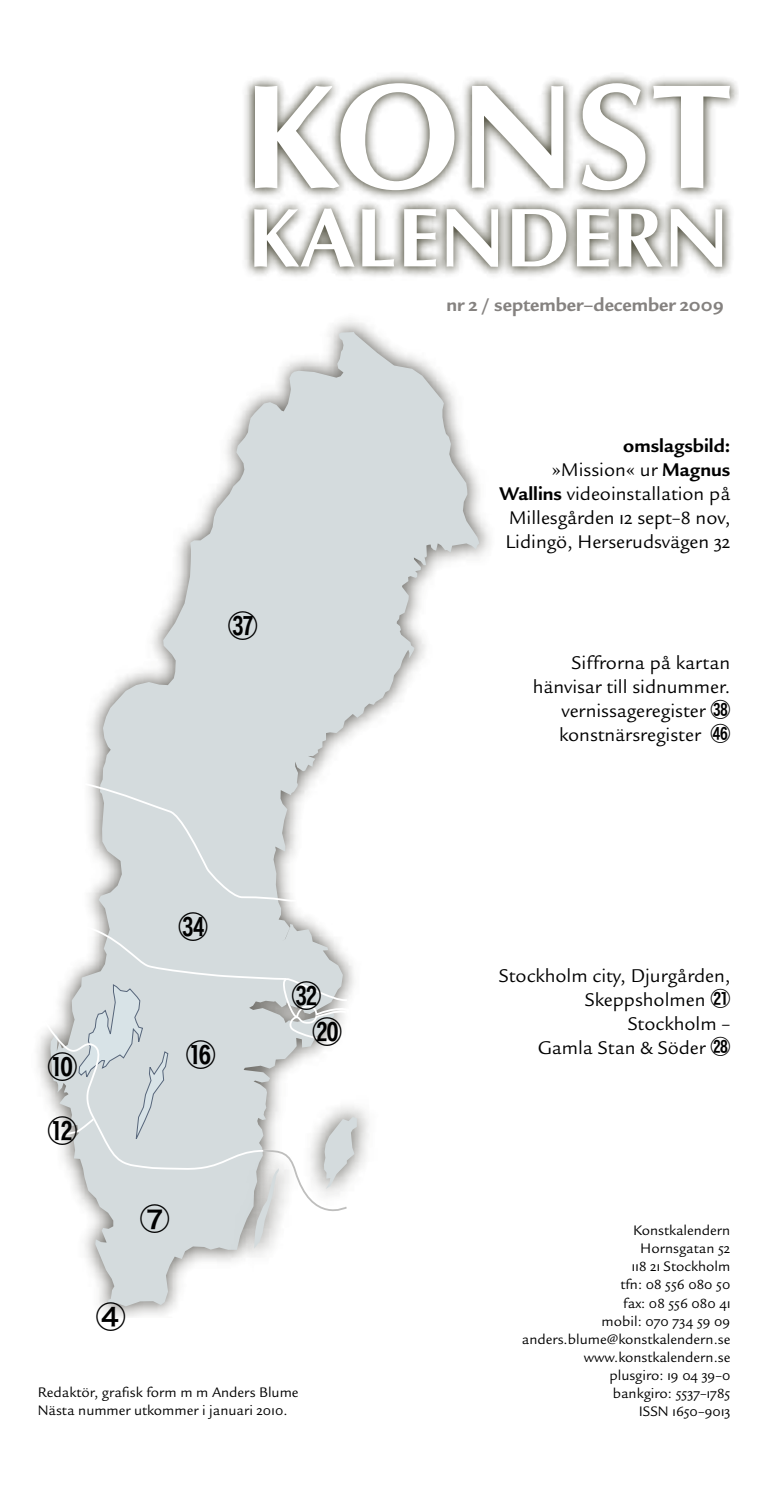
<style>
.page{position:relative;width:780px;height:1489px;background:#fff}
.page>*{position:absolute;margin:0;border:0;box-sizing:border-box;transform-origin:0 0}
.t1{font:30px/36px "Hira Kaku Pro N W6";color:#000}
.t2{font:20px/24px "Legacy San ITC Book OS";color:#000;text-align:right}
.t3{font:20px "Legacy San ITC Bold OS";color:#858280}
.t4{font:20px "Legacy San ITC Bold OS";color:#000}
.t5{font:15px/18px "Legacy San ITC Book OS";color:#000;text-align:right}
.s1{font-family:"Legacy San ITC Bold OS"}
.s2{font-family:"Hira Kaku Pro N W6"}
</style>
<div class="page">
<svg style="left:85px;top:332px;width:394px;height:974px"></svg>
<img style="left:225px;top:1248px;width:82px;height:29px">
<img style="left:357px;top:1089px;width:29px;height:127px">
<svg style="left:85px;top:781px;width:213px;height:121px;background:#d6dcdd"></svg>
<svg style="left:37px;top:923px;width:320px;height:325px"></svg>
<img style="left:244px;top:74px;width:494px;height:203px">
<svg style="left:255px;top:83px;width:475px;height:107px"></svg>
<svg style="left:254px;top:208px;width:468px;height:59px"></svg>
<h1 class="t1" style="left:228px;top:606px;width:31px">㊲</h1>
<h1 class="t1" style="left:178px;top:907px;width:31px">㉞</h1>
<h1 class="t1" style="left:48px;top:1047px;width:31px">⑩</h1>
<h1 class="t1" style="left:47px;top:1111px;width:31px">⑫</h1>
<h1 class="t1" style="left:186px;top:1034px;width:31px">⑯</h1>
<h1 class="t1" style="left:140px;top:1199px;width:31px">⑦</h1>
<h1 class="t1" style="left:96px;top:1297px;width:31px">④</h1>
<h1 class="t1" style="left:312px;top:976px;width:31px;text-indent:-20px">㉜⑳</h1>
<p class="t5" style="left:38px;top:1383px;width:262px;text-align:left">Redaktör, grafisk form m m Anders Blume<br>Nästa nummer utkommer i januari 2010.</p>
<h2 class="t3" style="left:446px;top:293px;width:279px">nr 2 / september–december 2009</h2>
<h2 class="t4" style="left:623px;top:434px;width:109px">omslagsbild:</h2>
<h2 class="t2" style="left:499px;top:457px;width:232px">»Mission« ur <span class="s1">Magnus<br>Wallins</span> videoinstallation på<br>Millesgården 12 sept–8 nov,<br>Lidingö, Herserudsvägen 32</h2>
<h2 class="t2" style="left:532px;top:650px;width:199px">Siffrorna på kartan hänvisar till sidnummer. vernissageregister <span class="s2">㊳</span>konstnärsregister <span class="s2">㊻</span></h2>
<h2 class="t2" style="left:499px;top:963px;width:233px">Stockholm city, Djurgården,<br>Skeppsholmen <span class="s2">㉑<br></span>Stockholm –<br>Gamla Stan &amp; Söder <span class="s2">㉘</span></h2>
<p class="t5" style="left:522px;top:1221px;width:210px">Konstkalendern<br>Hornsgatan 52<br>118 21 Stockholm<br>tfn: 08 556 080 50<br>fax: 08 556 080 41<br>mobil: 070 734 59 09 anders.blume@konstkalendern.se www.konstkalendern.se<br>plusgiro: 19 04 39–0<br>bankgiro: 5537–1785<br>ISSN 1650–9013</p>
</div>
